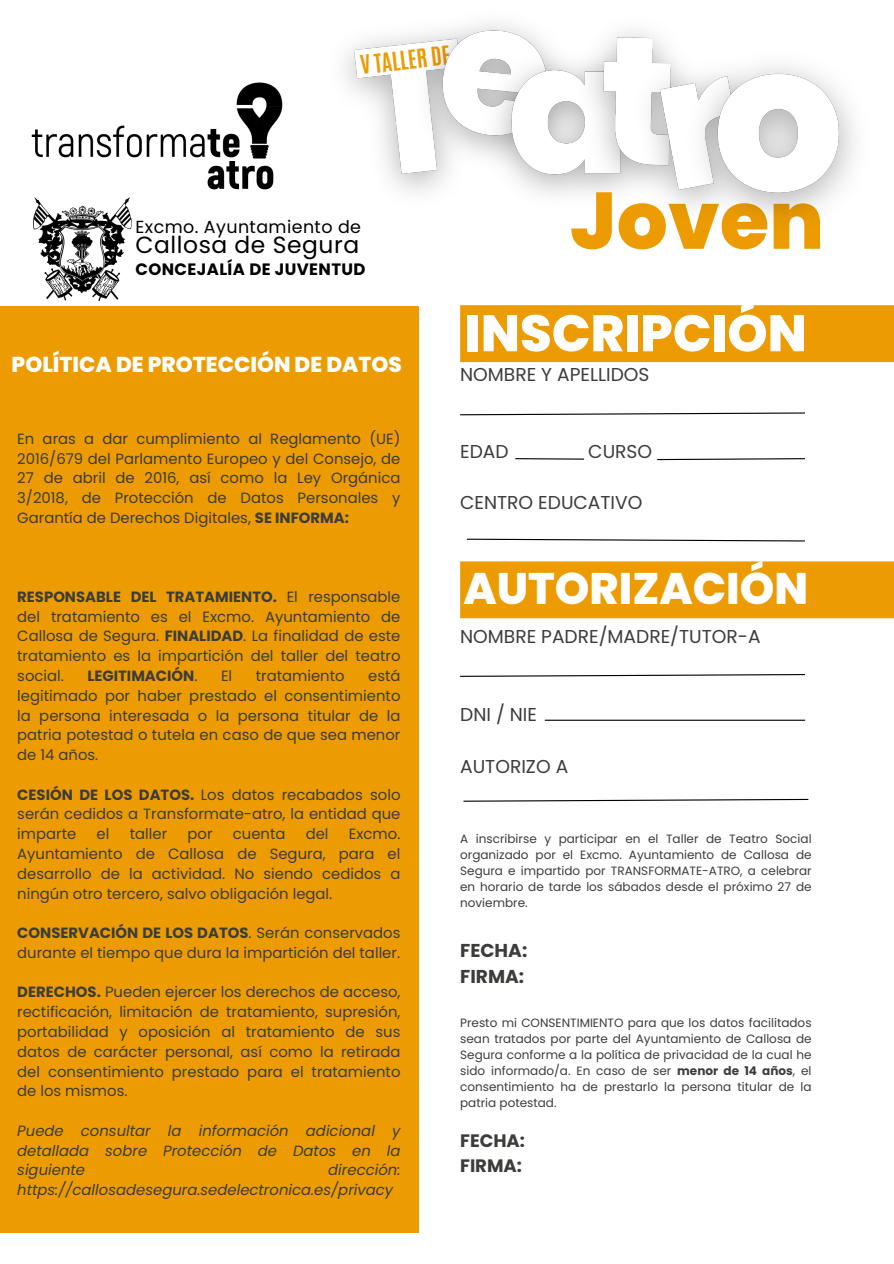
<style>
.page{position:relative;width:894px;height:1264px;background:#fff}
.page>*{position:absolute;margin:0;border:0;box-sizing:border-box;transform-origin:0 0}
.t1{font:800 80.1px "Poppins";color:#ec9c02}
.t2{font:800 51.15px "Poppins";color:#fff}
.t3{font:800 44.1px "Poppins";color:#fff}
.t4{font:23.4px "Poppins";letter-spacing:.025em;color:#000}
.t5{font:700 21.75px "Antonio";color:#ec9c02}
.t6{font:800 21.6px "Poppins";color:#fff}
.t7{font:18.6px "Poppins";color:#3c3c3b}
.t8{font:700 18.6px "Poppins";color:#3c3c3b}
.t9{font:700 18px "Poppins";color:#3c3c3b}
.t10{font:17.55px "Poppins";letter-spacing:.025em;color:#000}
.t11{font:700 16.5px "Poppins";letter-spacing:.025em;color:#000}
.t12{font:14.85px/19.8px "Poppins";color:#3c3c3b;text-align:justify}
.t13{font:italic 14.85px/19.8px "Poppins";color:#3c3c3b;text-align:justify}
.t14{font:700 14.85px "Poppins";color:#3c3c3b}
.t15{font:12px/16px "Poppins";color:#3c3c3b;text-align:justify}
.s1{font-weight:700}
.s2{font-weight:400}
</style>
<div class="page">
<img style="left:31px;top:82px;width:252px;height:108px">
<img style="left:33px;top:198px;width:98px;height:102px">
<div style="left:460px;top:305px;width:433px;height:58px;background:#ec9c02"></div>
<svg style="left:460px;top:412px;width:345px;height:4px"></svg>
<svg style="left:657px;top:458px;width:148px;height:2px"></svg>
<hr style="left:515px;top:458px;width:69px;height:1px;background:#000">
<svg style="left:460px;top:538px;width:433px;height:81px;fill:#ec9c02"></svg>
<svg style="left:460px;top:674px;width:345px;height:3px"></svg>
<hr style="left:544px;top:719px;width:260px;height:1px;background:#000">
<svg style="left:463px;top:798px;width:346px;height:4px"></svg>
<div style="left:0;top:306px;width:418px;height:417px;background:#ec9c02"></div>
<img style="left:344px;top:38px;width:41px;height:118px">
<img style="left:385px;top:28px;width:79px;height:164px">
<img style="left:464px;top:23px;width:91px;height:172px">
<img style="left:555px;top:55px;width:43px;height:140px">
<img style="left:598px;top:31px;width:67px;height:163px">
<img style="left:665px;top:49px;width:190px;height:168px">
<div style="left:0;top:703px;width:418px;height:418px;background:#ec9c02"></div>
<div style="left:0;top:815px;width:418px;height:417px;background:#ec9c02"></div>
<p class="t5" style="left:358px;top:50px;width:92px;rotate:-7deg">V TALLER DE</p>
<p class="t10" style="left:135px;top:214px;width:227px">Excmo. Ayuntamiento de</p>
<p class="t4" style="left:135px;top:229px;width:225px">Callosa de Segura</p>
<p class="t11" style="left:135px;top:258px;width:231px">CONCEJALÍA DE JUVENTUD</p>
<p class="t6" style="left:12px;top:349px;width:392px">POLÍTICA DE PROTECCIÓN DE DATOS</p>
<p class="t12" style="left:17px;top:428px;width:384px">En aras a dar cumplimiento al Reglamento (UE)<br>2016/679 del Parlamento Europeo y del Consejo, de 27 de abril de 2016, así como la Ley Orgánica 3/2018, de Protección de Datos Personales y Garantía de Derechos Digitales, <span class="s1">SE INFORMA:</span></p>
<p class="t12" style="left:17px;top:587px;width:384px"><span class="s1">RESPONSABLE DEL TRATAMIENTO.</span> El responsable del tratamiento es el Excmo. Ayuntamiento de Callosa de Segura. <span class="s1">FINALIDAD</span>. La finalidad de este tratamiento es la impartición del taller del teatro social.</p>
<p class="t14" style="left:87px;top:665px;width:112px">LEGITIMACIÓN<span class="s2">.</span></p>
<p class="t12" style="left:221px;top:666px;width:13px">El</p>
<p class="t12" style="left:256px;top:666px;width:90px">tratamiento</p>
<p class="t12" style="left:17px;top:666px;width:384px;text-indent:351px">está legitimado por haber prestado el consentimiento la persona interesada o la persona titular de la patria potestad o tutela en caso de que sea menor de 14 años.</p>
<p class="t12" style="left:17px;top:784px;width:384px"><span class="s1">CESIÓN DE LOS DATOS.</span> Los datos recabados solo serán cedidos a Transformate-atro, la entidad que imparte</p>
<p class="t12" style="left:97px;top:824px;width:14px">el</p>
<p class="t12" style="left:130px;top:824px;width:39px">taller</p>
<p class="t12" style="left:187px;top:824px;width:27px">por</p>
<p class="t12" style="left:233px;top:824px;width:54px">cuenta</p>
<p class="t12" style="left:305px;top:824px;width:24px">del</p>
<p class="t12" style="left:17px;top:824px;width:384px;text-indent:331px">Excmo.<br>Ayuntamiento de Callosa de Segura, para el desarrollo de la actividad. No siendo cedidos a ningún otro tercero, salvo obligación legal.</p>
<p class="t12" style="left:17px;top:923px;width:384px"><span class="s1">CONSERVACIÓN DE LOS DATOS</span>. Serán conservados durante el tiempo que dura la impartición del taller.</p>
<p class="t12" style="left:17px;top:982px;width:384px"><span class="s1">DERECHOS.</span> Pueden ejercer los derechos de acceso, rectificación, limitación de tratamiento, supresión, portabilidad y oposición al tratamiento de sus datos de carácter personal, así como la retirada del consentimiento prestado para el tratamiento de los mismos.</p>
<p class="t13" style="left:17px;top:1120px;width:384px">Puede consultar la información adicional y detallada sobre Protección de Datos en la siguiente</p>
<p class="t13" style="left:17px;top:1160px;width:384px;text-indent:311px">dirección: https://callosadesegura.sedelectronica.es/privacy</p>
<p class="t1" style="left:569px;top:165px;width:256px">Joven</p>
<p class="t2" style="left:465px;top:297px;width:343px">INSCRIPCIÓN</p>
<p class="t7" style="left:460px;top:361px;width:191px">NOMBRE Y APELLIDOS</p>
<p class="t7" style="left:460px;top:438px;width:50px">EDAD</p>
<p class="t7" style="left:588px;top:438px;width:65px">CURSO</p>
<p class="t7" style="left:460px;top:489px;width:184px">CENTRO EDUCATIVO</p>
<p class="t3" style="left:463px;top:558px;width:346px">AUTORIZACIÓN</p>
<p class="t7" style="left:460px;top:623px;width:302px">NOMBRE PADRE/MADRE/TUTOR-A</p>
<p class="t7" style="left:460px;top:701px;width:78px">DNI / NIE</p>
<p class="t7" style="left:460px;top:753px;width:109px">AUTORIZO A</p>
<p class="t15" style="left:460px;top:830px;width:353px">A inscribirse y participar en el Taller de Teatro Social organizado por el Excmo. Ayuntamiento de Callosa de Segura e impartido por TRANSFORMATE-ATRO, a celebrar en horario de tarde los sábados desde el próximo 27 de noviembre.</p>
<p class="t8" style="left:460px;top:937px;width:69px">FECHA:</p>
<p class="t8" style="left:460px;top:963px;width:65px">FIRMA:</p>
<p class="t15" style="left:460px;top:1015px;width:353px">Presto mi CONSENTIMIENTO para que los datos facilitados sean tratados por parte del Ayuntamiento de Callosa de Segura conforme a la política de privacidad de la cual he sido informado/a. En caso de ser <span class="s1">menor de 14 años</span>, el consentimiento ha de prestarlo la persona titular de la patria potestad.</p>
<p class="t9" style="left:460px;top:1127px;width:66px">FECHA:</p>
<p class="t9" style="left:460px;top:1152px;width:63px">FIRMA:</p>
</div>
